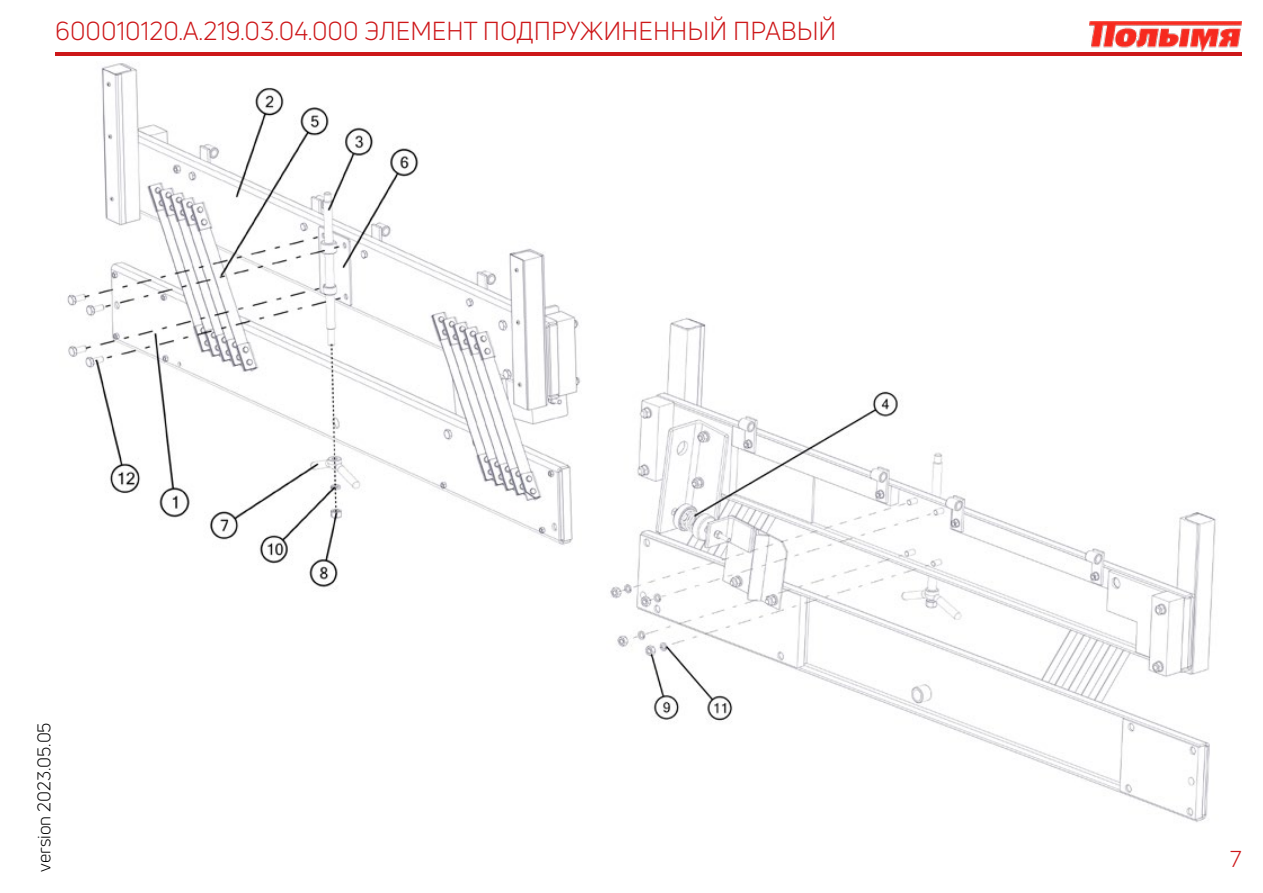
<style>
.page{position:relative;width:1263px;height:893px;background:#fff}
.page>*{position:absolute;margin:0;border:0;box-sizing:border-box;transform-origin:0 0}
.t1{font:25.5px "Uni Neue";color:#cd1719}
.t2{font:22.5px "Uni Neue";color:#cd1719}
.t3{font:18px "Uni Neue";color:#000}
</style>
<div class="page">
<hr style="left:55px;top:52px;width:1187px;height:3px;background:#cd1719">
<img style="left:1089px;top:22px;width:153px;height:29px">
<img style="left:67px;top:63px;width:514px;height:525px">
<img style="left:610px;top:317px;width:606px;height:506px">
<p class="t1" style="left:55px;top:16px;width:783px">600010120.А.219.03.04.000 ЭЛЕМЕНТ ПОДПРУЖИНЕННЫЙ ПРАВЫЙ</p>
<p class="t3" style="left:33px;top:872px;width:151px;rotate:-90deg">version 2023.05.05</p>
<p class="t2" style="left:1230px;top:846px;width:13px">7</p>
</div>
